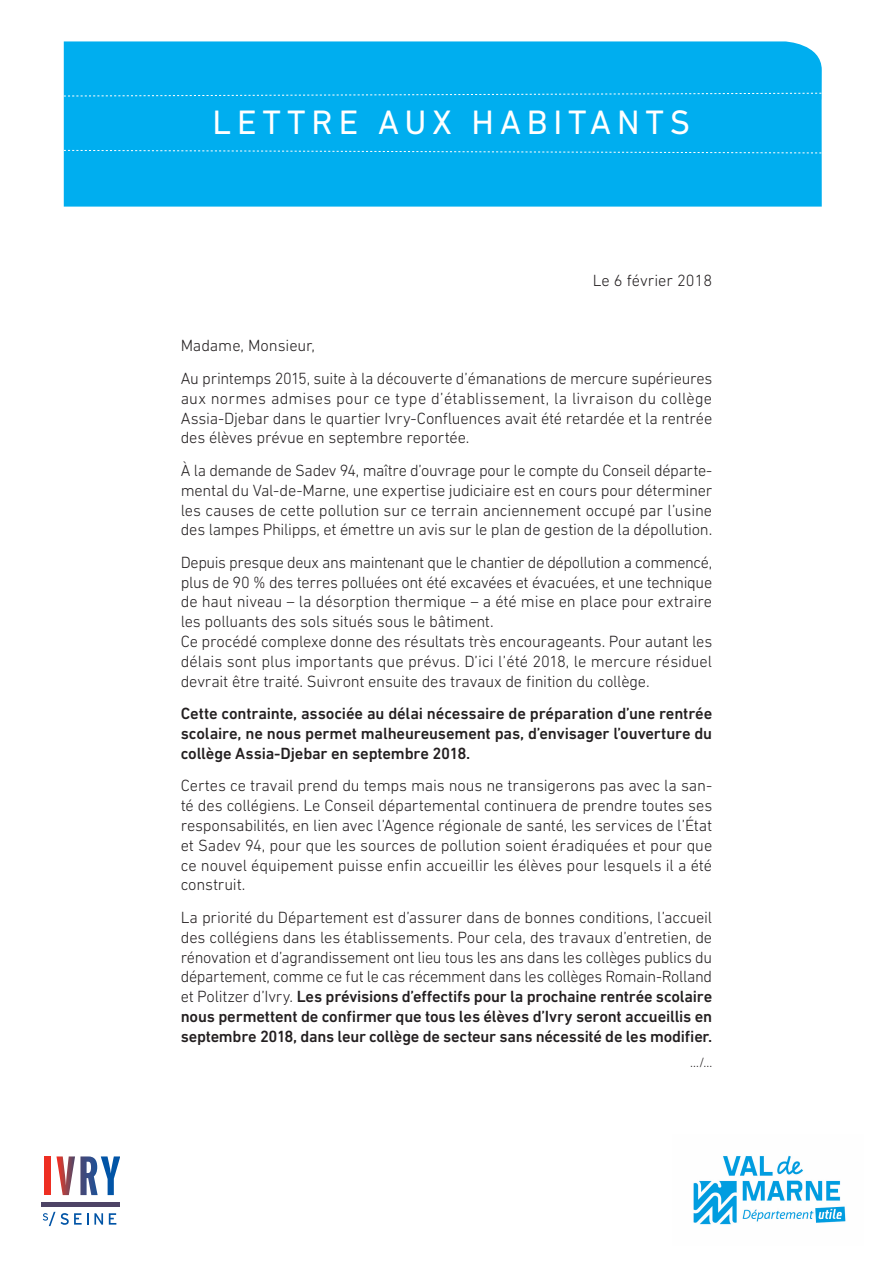
<style>
.page{position:relative;width:893px;height:1263px;background:#fff}
.page>*{position:absolute;margin:0;border:0;box-sizing:border-box;transform-origin:0 0}
.Style_de_paragraphe{font:34.5px "DIN Next LT Pro";letter-spacing:.17em;color:#fff}
.t1{font:300 16.5px/19.8px "DIN Next LT Pro";letter-spacing:-.015em;color:#231f20;text-align:justify}
.t2{font:500 16.5px/19.8px "DIN Next LT Pro";letter-spacing:-.01em;color:#231f20;text-align:justify}
.t3{font:300 13.5px "DIN Next LT Pro";color:#231f20}
.s1{font-weight:500}
</style>
<div class="page">
<div style="left:64px;top:41px;width:758px;height:166px;background:#00aeef"></div>
<svg style="left:63px;top:150px;width:759px;height:3px;background:#29baf1"></svg>
<svg style="left:63px;top:93px;width:759px;height:4px;background:#1fb7f0"></svg>
<img style="left:693px;top:1155px;width:153px;height:70px">
<svg style="left:43px;top:1212px;width:12px;height:14px"></svg>
<svg style="left:61px;top:1213px;width:42px;height:12px"></svg>
<svg style="left:109px;top:1213px;width:7px;height:11px"></svg>
<div style="left:45px;top:1156px;width:6px;height:39px;background:#ee2e22"></div>
<svg style="left:56px;top:1156px;width:63px;height:39px"></svg>
<hr style="left:41px;top:1202px;width:78px;height:4px;background:#4d4365">
<p class="Style_de_paragraphe" style="left:213px;top:102px;width:479px">LETTRE AUX HABITANTS</p>
<p class="t1" style="left:593px;top:271px;width:121px">Le 6 février 2018</p>
<p class="t1" style="left:181px;top:336px;width:136px">Madame, Monsieur,</p>
<p class="t1" style="left:181px;top:368px;width:533px">Au printemps 2015, suite à la découverte d’émanations de mercure supérieures aux normes admises pour ce type d’établissement, la livraison du collège Assia-Djebar dans le quartier Ivry-Confluences avait été retardée et la rentrée des élèves prévue en septembre reportée.</p>
<p class="t1" style="left:181px;top:460px;width:533px">À la demande de Sadev 94, maître d’ouvrage pour le compte du Conseil départe&shy;mental du Val-de-Marne, une expertise judiciaire est en cours pour déterminer les causes de cette pollution sur ce terrain anciennement occupé par l’usine des lampes Philipps, et émettre un avis sur le plan de gestion de la dépollution.</p>
<p class="t1" style="left:181px;top:552px;width:533px">Depuis presque deux ans maintenant que le chantier de dépollution a commencé, plus de 90 % des terres polluées ont été excavées et évacuées, et une technique de haut niveau – la désorption thermique – a été mise en place pour extraire les polluants des sols situés sous le bâtiment.</p>
<p class="t1" style="left:181px;top:631px;width:533px">Ce procédé complexe donne des résultats très encourageants. Pour autant les délais sont plus importants que prévus. D’ici l’été 2018, le mercure résiduel devrait être traité. Suivront ensuite des travaux de finition du collège.</p>
<p class="t2" style="left:181px;top:704px;width:533px">Cette contrainte, associée au délai nécessaire de préparation d’une rentrée scolaire, ne nous permet malheureusement pas, d’envisager l’ouverture du collège Assia-Djebar en septembre 2018.</p>
<p class="t1" style="left:181px;top:776px;width:533px">Certes ce travail prend du temps mais nous ne transigerons pas avec la san&shy;té des collégiens. Le Conseil départemental continuera de prendre toutes ses responsabilités, en lien avec l’Agence régionale de santé, les services de l’État et Sadev 94, pour que les sources de pollution soient éradiquées et pour que ce nouvel équipement puisse enfin accueillir les élèves pour lesquels il a été construit.</p>
<p class="t1" style="left:181px;top:907px;width:533px">La priorité du Département est d’assurer dans de bonnes conditions, l’accueil des collégiens dans les établissements. Pour cela, des travaux d’entretien, de rénovation et d’agrandissement ont lieu tous les ans dans les collèges publics du département, comme ce fut le cas récemment dans les collèges Romain-Rolland et Politzer d’Ivry. <span class="s1">Les prévisions d’effectifs pour la prochaine rentrée scolaire nous permettent de confirmer que tous les élèves d’Ivry seront accueillis en septembre 2018, dans leur collège de secteur sans nécessité de les modifier.</span></p>
<p class="t3" style="left:690px;top:1054px;width:24px">…/…</p>
</div>
